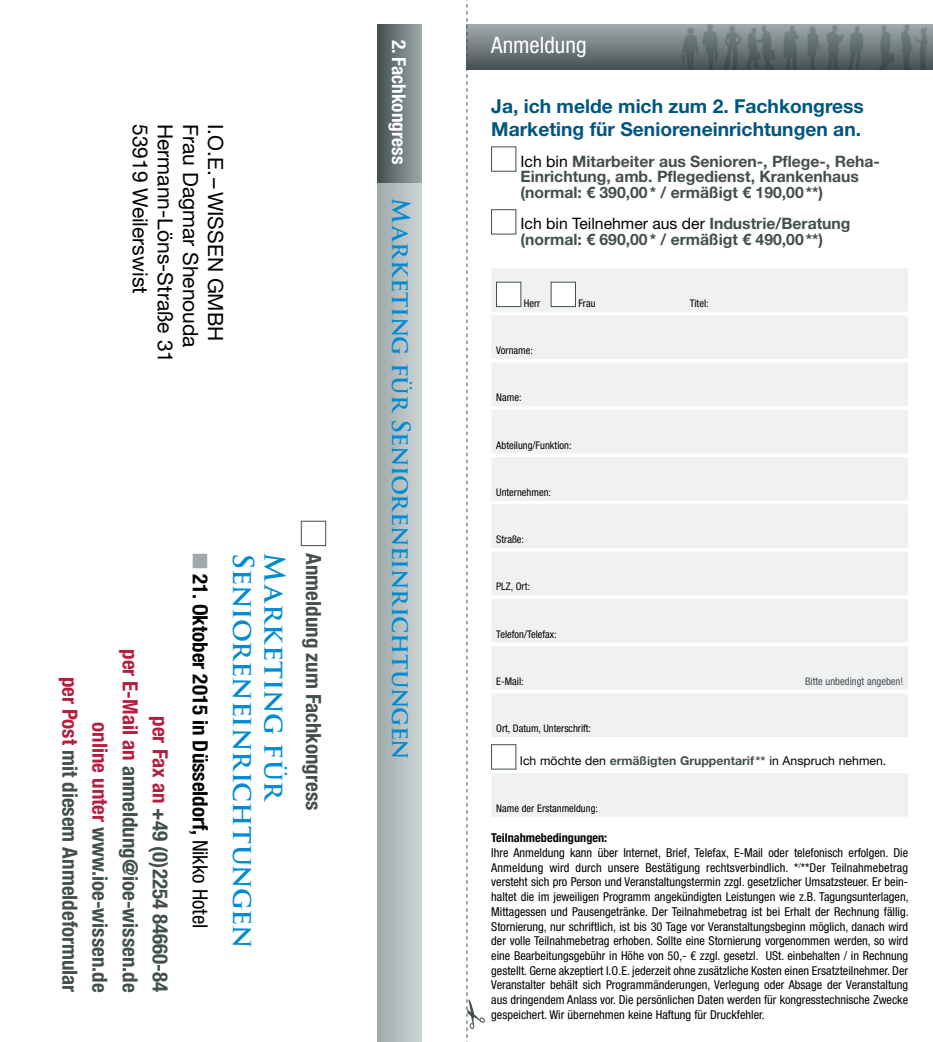
<style>
.page{position:relative;width:933px;height:1042px;background:#fff}
.page>*{position:absolute;margin:0;border:0;box-sizing:border-box;transform-origin:0 0}
.t1{font:700 28px "Trajan Pro";letter-spacing:-.005em;color:#008bd2}
.t2{font:700 24.5px "Trajan Pro";letter-spacing:-.015em;color:#008bd2}
.t3{font:condensed 22.75px "Helvetica Neue LT Std";color:#fff}
.t4{font:700 condensed 21px/30.1px "Helvetica Neue LT Std";color:#434f4f;text-align:right}
.t5{font:21px "Helvetica Neue LT Std";color:#000}
.t6{font:700 condensed 21px "Helvetica Neue LT Std";color:#000}
.t7{font:700 19.25px/23.1px "Helvetica Neue LT Std";color:#005681}
.t8{font:700 condensed 19.25px "Helvetica Neue LT Std";color:#fff}
.t9{font:700 15.75px/15.8px "Helvetica Neue LT Std";color:#434f4f}
.t10{font:condensed 12.25px/14.7px "Helvetica Neue LT Std";color:#000;text-align:justify}
.t11{font:12.25px "Helvetica Neue LT Std";color:#000}
.t12{font:700 condensed 12.25px "Helvetica Neue LT Std";color:#000}
.t13{font:condensed 10.5px "Helvetica Neue LT Std";color:#000}
.t14{font:condensed 10.5px "Helvetica Neue LT Std";color:#434f4f}
.s1{color:#b61c3e}
.s2{color:#a0aaac}
.s3{font-weight:400}
.s4{font-weight:400;color:#000}
.s5{font-weight:700;color:#434f4f}
</style>
<div class="page">
<div style="left:466px;top:25px;width:467px;height:44px;background:linear-gradient(to bottom,#9faaac,#485454)"></div>
<img style="left:680px;top:25px;width:253px;height:44px">
<div style="left:491px;top:268px;width:417px;height:44px;background:#eff1f2"></div>
<div style="left:491px;top:315px;width:417px;height:44px;background:#eff1f2"></div>
<div style="left:491px;top:362px;width:417px;height:44px;background:#eff1f2"></div>
<div style="left:491px;top:410px;width:417px;height:43px;background:#eff1f2"></div>
<div style="left:491px;top:457px;width:417px;height:44px;background:#eff1f2"></div>
<div style="left:491px;top:504px;width:417px;height:44px;background:#eff1f2"></div>
<div style="left:491px;top:551px;width:417px;height:44px;background:#eff1f2"></div>
<div style="left:491px;top:599px;width:417px;height:43px;background:#eff1f2"></div>
<div style="left:491px;top:646px;width:417px;height:44px;background:#eff1f2"></div>
<div style="left:491px;top:693px;width:417px;height:44px;background:#eff1f2"></div>
<div style="left:491px;top:773px;width:417px;height:44px;background:#eff1f2"></div>
<div style="left:491px;top:209px;width:25px;height:25px;border:1px solid #434f4f"></div>
<div style="left:496px;top:282px;width:25px;height:25px;background:#fff;border:1px solid #434f4f"></div>
<div style="left:551px;top:282px;width:24px;height:25px;background:#fff;border:1px solid #434f4f"></div>
<div style="left:491px;top:744px;width:25px;height:25px;background:#fff;border:1px solid #434f4f"></div>
<svg style="left:466px;top:0;width:19px;height:1042px"></svg>
<div style="left:301px;top:521px;width:25px;height:25px;background:#fff;border:1px solid #434f4f"></div>
<div style="left:377px;top:25px;width:45px;height:159px;background:linear-gradient(to right,#434f4f,#9ea9aa)"></div>
<div style="left:377px;top:184px;width:45px;height:858px;background:linear-gradient(to right,#9faaab,#ced4d5)"></div>
<h3 class="t5" style="left:153px;top:124px;width:171px;rotate:90deg">53919 Weilerswist</h3>
<h3 class="t5" style="left:178px;top:124px;width:240px;rotate:90deg">Hermann-Löns-Straße 31</h3>
<h3 class="t5" style="left:203px;top:124px;width:225px;rotate:90deg">Frau Dagmar Shenouda</h3>
<h3 class="t5" style="left:228px;top:124px;width:219px;rotate:90deg">I.O.E.–WISSEN GMBH</h3>
<h3 class="t4" style="left:176px;top:649px;width:345px;rotate:90deg"><span class="s1">per Fax an</span> +49 (0)2254 84660-84<br><span class="s1">per E-Mail an</span> anmeldung@ioe-wissen.de <span class="s1">online unter</span> www.ioe-wissen.de<br><span class="s1">per Post</span> mit diesem Anmeldeformular</h3>
<h3 class="t6" style="left:213px;top:553px;width:376px;rotate:90deg"><span class="s2">■</span> 21. Oktober 2015 in Düsseldorf, <span class="s3">Nikko Hotel</span></h3>
<h1 class="t1" style="left:261px;top:553px;width:397px;rotate:90deg">Senioreneinrichtungen</h1>
<h1 class="t1" style="left:292px;top:553px;width:250px;rotate:90deg">Marketing für</h1>
<h3 class="t4" style="left:329px;top:553px;width:258px;rotate:90deg">Anmeldung zum Fachkongress</h3>
<h3 class="t8" style="left:411px;top:40px;width:126px;rotate:90deg">2. Fachkongress</h3>
<h2 class="t2" style="left:416px;top:198px;width:563px;rotate:90deg">Marketing für Senioreneinrichtungen</h2>
<h3 class="t3" style="left:491px;top:32px;width:97px">Anmeldung</h3>
<h3 class="t7" style="left:491px;top:94px;width:374px">Ja, ich melde mich zum 2. Fachkongress<br>Marketing für Senioreneinrichtungen an.</h3>
<p class="t9" style="left:520px;top:153px;width:361px"><span class="s4">Ich bin</span> Mitarbeiter aus Senioren-, Pflege-, Reha-<br>Einrichtung, amb. Pflegedienst, Krankenhaus (normal: € 390,00* / ermäßigt € 190,00**)</p>
<p class="t9" style="left:520px;top:215px;width:331px"><span class="s4">Ich bin Teilnehmer aus der</span> Industrie/Beratung (normal: € 690,00* / ermäßigt € 490,00**)</p>
<p class="t13" style="left:524px;top:297px;width:18px">Herr</p>
<p class="t13" style="left:578px;top:297px;width:19px">Frau</p>
<p class="t13" style="left:690px;top:297px;width:20px">Titel:</p>
<p class="t13" style="left:496px;top:344px;width:38px">Vorname:</p>
<p class="t13" style="left:496px;top:391px;width:27px">Name:</p>
<p class="t13" style="left:496px;top:439px;width:77px">Abteilung/Funktion:</p>
<p class="t13" style="left:496px;top:486px;width:56px">Unternehmen:</p>
<p class="t13" style="left:496px;top:533px;width:29px">Straße:</p>
<p class="t13" style="left:496px;top:580px;width:35px">PLZ, Ort:</p>
<p class="t13" style="left:496px;top:628px;width:62px">Telefon/Telefax:</p>
<p class="t13" style="left:496px;top:675px;width:29px">E-Mail:</p>
<p class="t14" style="left:805px;top:675px;width:100px">Bitte unbedingt angeben!</p>
<p class="t13" style="left:496px;top:722px;width:96px">Ort, Datum, Unterschrift:</p>
<p class="t11" style="left:520px;top:753px;width:368px">Ich möchte den <span class="s5">ermäßigten Gruppentarif **</span> in Anspruch nehmen.</p>
<p class="t13" style="left:496px;top:802px;width:103px">Name der Erstanmeldung:</p>
<p class="t12" style="left:491px;top:830px;width:117px">Teilnahmebedingungen:</p>
<p class="t10" style="left:491px;top:845px;width:419px">Ihre Anmeldung kann über Internet, Brief, Telefax, E-Mail oder telefonisch erfolgen. Die Anmeldung wird durch unsere Bestätigung rechtsverbindlich. *<sup>/</sup>**Der Teilnahmebetrag versteht sich pro Person und Veranstaltungstermin zzgl. gesetzlicher Umsatzsteuer. Er bein&shy;haltet die im jeweiligen Programm angekündigten Leistungen wie z.B. Tagungsunterlagen, Mittagessen und Pausengetränke. Der Teilnahmebetrag ist bei Erhalt der Rechnung fällig.<br>Stornierung, nur schriftlich, ist bis 30 Tage vor Veranstaltungsbeginn möglich, danach wird der volle Teilnahmebetrag erhoben. Sollte eine Stornierung vorgenommen werden, so wird eine Bearbeitungsgebühr in Höhe von 50,- € zzgl. gesetzl. USt. einbehalten / in Rechnung gestellt. Gerne akzeptiert I.O.E. jederzeit ohne zusätzliche Kosten einen Ersatzteilnehmer. Der Veranstalter behält sich Programmänderungen, Verlegung oder Absage der Veranstaltung aus dringendem Anlass vor. Die persönlichen Daten werden für kongresstechnische Zwecke gespeichert. Wir übernehmen keine Haftung für Druckfehler.</p>
</div>
